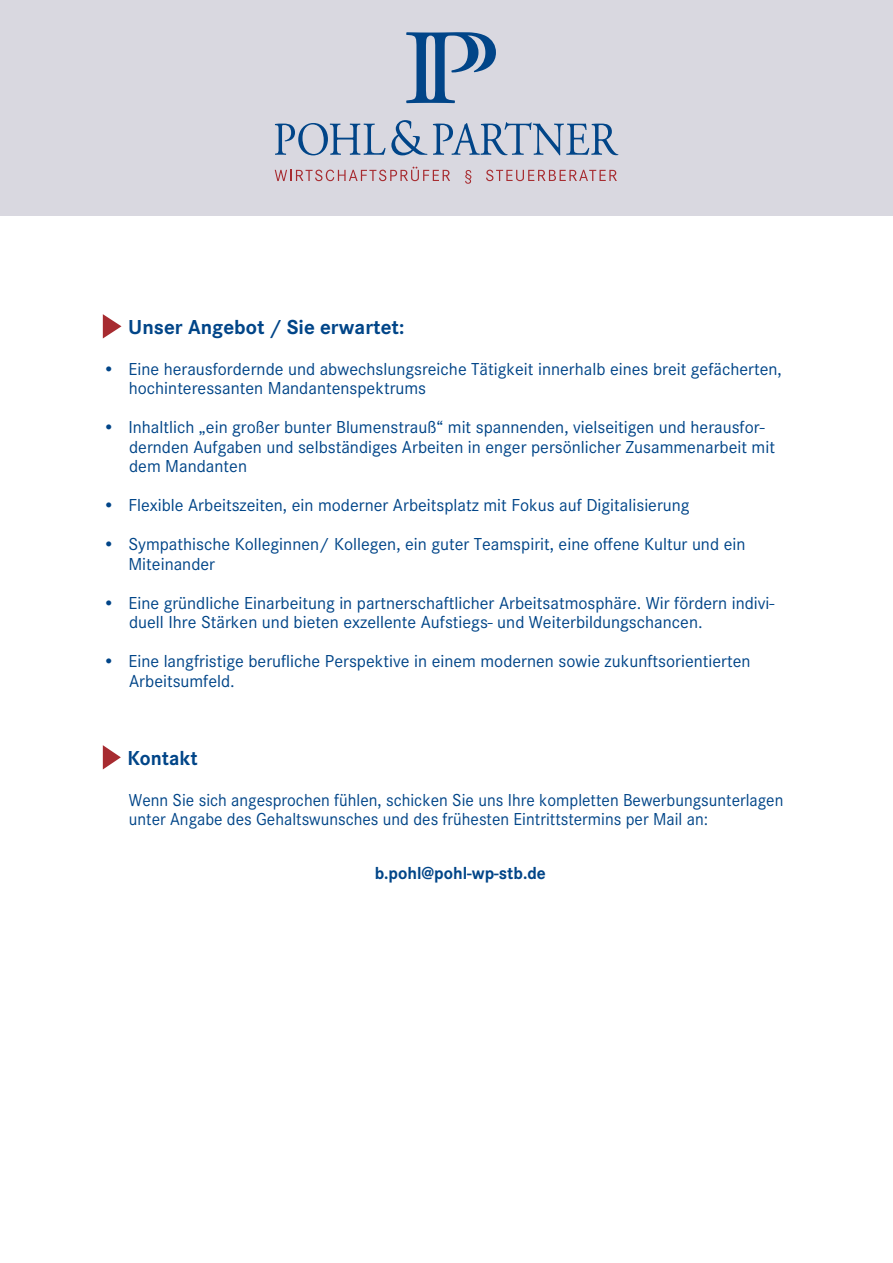
<style>
.page{position:relative;width:893px;height:1263px;background:#fff}
.page>*{position:absolute;margin:0;border:0;box-sizing:border-box;transform-origin:0 0}
.t1{font:700 21px "Corporate S";color:#014588}
.t2{font:700 21px "Corporate S";color:#014588;scale:.96 1}
.t3{font:18px/19.5px "Corporate S";color:#014588}
.t4{font:18px/19.5px "Corporate S";color:#014588;scale:.96 1}
.t5{font:700 18px "Corporate S";color:#014588;scale:.96 1}
</style>
<div class="page">
<div style="left:0;top:0;width:893px;height:216px;background:#d9d8e0"></div>
<svg style="left:275px;top:123px;width:110px;height:32px"></svg>
<svg style="left:433px;top:122px;width:185px;height:33px"></svg>
<svg style="left:275px;top:167px;width:175px;height:14px"></svg>
<svg style="left:465px;top:170px;width:6px;height:14px"></svg>
<svg style="left:486px;top:170px;width:131px;height:11px"></svg>
<svg style="left:406px;top:32px;width:90px;height:71px"></svg>
<svg style="left:391px;top:120px;width:36px;height:35px"></svg>
<svg style="left:103px;top:314px;width:18px;height:24px"></svg>
<svg style="left:103px;top:745px;width:18px;height:24px"></svg>
<p class="t1" style="left:128px;top:313px;width:278px">Unser Angebot / Sie erwartet:</p>
<p class="t3" style="left:129px;top:358px;width:654px;text-indent:-26px">• Eine herausfordernde und abwechslungsreiche Tätigkeit innerhalb eines breit gefächerten, hochinteressanten Mandantenspektrums</p>
<p class="t3" style="left:129px;top:417px;width:647px;text-indent:-26px">• Inhaltlich „ein großer bunter Blumenstrauß“ mit spannenden, vielseitigen und herausfor&shy;dernden Aufgaben und selbständiges Arbeiten in enger persönlicher Zusammenarbeit mit dem Mandanten</p>
<p class="t3" style="left:103px;top:495px;width:588px">• Flexible Arbeitszeiten, ein moderner Arbeitsplatz mit Fokus auf Digitalisierung</p>
<p class="t3" style="left:128px;top:534px;width:619px;text-indent:-26px">• Sympathische Kolleginnen/ Kollegen, ein guter Teamspirit, eine offene Kultur und ein<br>Miteinander</p>
<p class="t3" style="left:129px;top:592px;width:647px;text-indent:-26px">• Eine gründliche Einarbeitung in partnerschaftlicher Arbeitsatmosphäre. Wir fördern indivi&shy;duell Ihre Stärken und bieten exzellente Aufstiegs- und Weiterbildungschancen.</p>
<p class="t3" style="left:129px;top:651px;width:623px;text-indent:-26px">• Eine langfristige berufliche Perspektive in einem modernen sowie zukunftsorientierten<br>Arbeitsumfeld.</p>
<p class="t2" style="left:127px;top:744px;width:75px">Kontakt</p>
<p class="t4" style="left:129px;top:789px;width:683px">Wenn Sie sich angesprochen fühlen, schicken Sie uns Ihre kompletten Bewerbungsunterlagen unter Angabe des Gehaltswunsches und des frühesten Eintrittstermins per Mail an:</p>
<p class="t5" style="left:375px;top:861px;width:180px">b.pohl@pohl-wp-stb.de</p>
</div>
